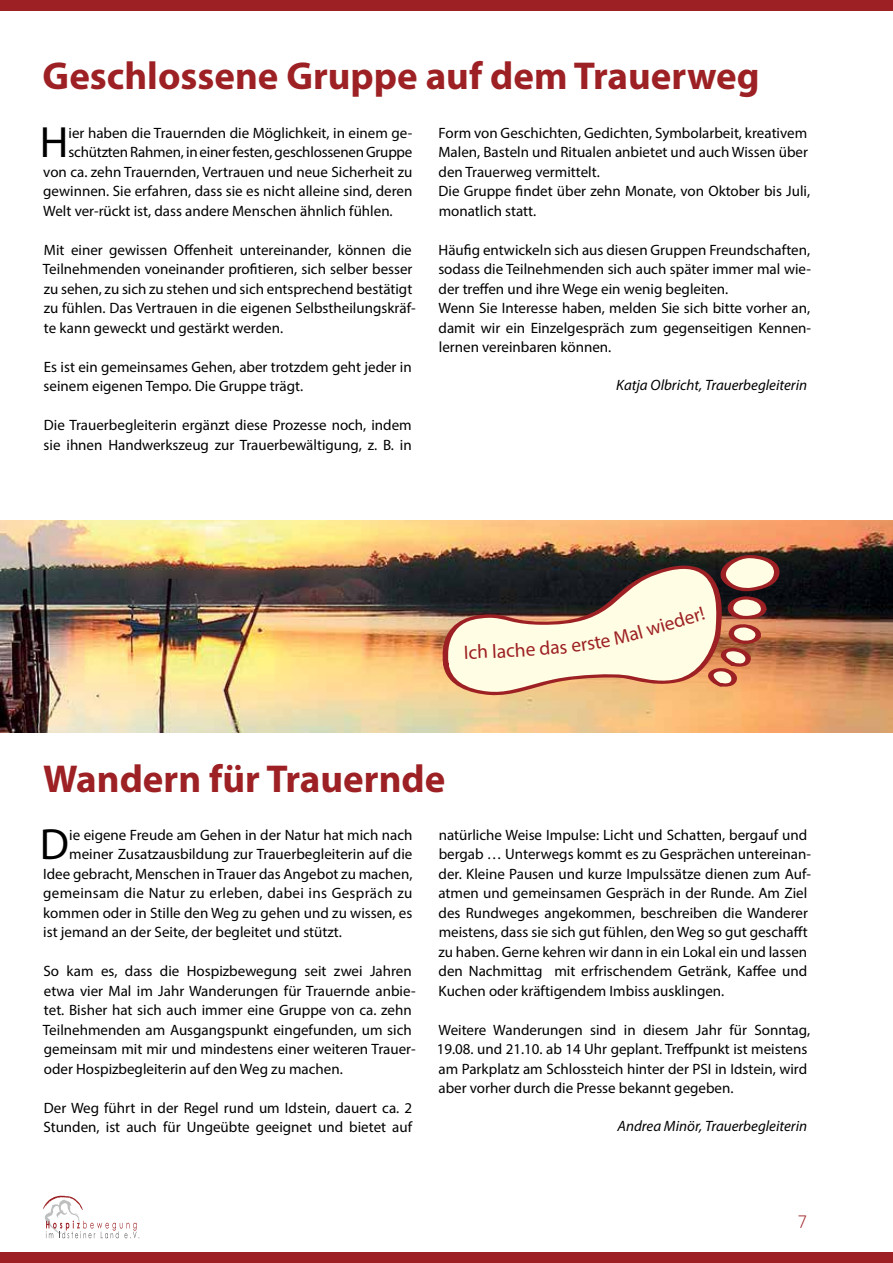
<style>
.page{position:relative;width:893px;height:1263px;background:#fff}
.page>*{position:absolute;margin:0;border:0;box-sizing:border-box;transform-origin:0 0}
.t1{font:43.95px "Myriad Pro";color:#000}
.t2{font:700 39px "Myriad Pro";color:#9d2124}
.t3{font:19.5px "Myriad Pro";color:#9d2124}
.t4{font:18px "Quicksand";color:#9d2124}
.t5{font:15px/19.5px "Myriad Pro";color:#000}
.t6{font:italic 15px "Myriad Pro";color:#000}
.t7{font:15px "Myriad Pro";letter-spacing:.02em;color:#000}
</style>
<div class="page">
<div style="left:0;top:1252px;width:893px;height:11px;background:#9d2124"></div>
<div style="left:0;top:0;width:893px;height:11px;background:#9d2124"></div>
<svg style="left:43px;top:1196px;width:97px;height:42px"></svg>
<img style="left:0;top:520px;width:893px;height:213px">
<img style="left:303px;top:534px;width:478px;height:163px">
<h2 class="t2" style="left:43px;top:51px;width:718px">Geschlossene Gruppe auf dem Trauerweg</h2>
<h1 class="t1" style="left:40px;top:115px;width:30px">H</h1>
<p class="t5" style="left:69px;top:123px;width:345px">ier haben die Trauernden die Möglichkeit, in einem ge-</p>
<p class="t5" style="left:69px;top:142px;width:345px">schützten Rahmen, in einer festen, geschlossenen Gruppe</p>
<p class="t5" style="left:43px;top:162px;width:371px">von ca. zehn Trauernden, Vertrauen und neue Sicherheit zu</p>
<p class="t5" style="left:43px;top:181px;width:371px">gewinnen. Sie erfahren, dass sie es nicht alleine sind, deren</p>
<p class="t5" style="left:43px;top:201px;width:351px">Welt ver-rückt ist, dass andere Menschen ähnlich fühlen.</p>
<p class="t5" style="left:43px;top:240px;width:374px">Mit einer gewissen Offenheit untereinander, können die Teilnehmenden voneinander profitieren, sich selber besser zu sehen, zu sich zu stehen und sich entsprechend bestätigt zu fühlen. Das Vertrauen in die eigenen Selbstheilungskräf&shy;te kann geweckt und gestärkt werden.</p>
<p class="t5" style="left:44px;top:357px;width:370px">Es ist ein gemeinsames Gehen, aber trotzdem geht jeder in seinem eigenen Tempo. Die Gruppe trägt.</p>
<p class="t5" style="left:44px;top:415px;width:370px">Die Trauerbegleiterin ergänzt diese Prozesse noch, indem sie ihnen Handwerkszeug zur Trauerbewältigung, z. B. in</p>
<p class="t5" style="left:438px;top:123px;width:373px">Form von Geschichten, Gedichten, Symbolarbeit, kreativem Malen, Basteln und Ritualen anbietet und auch Wissen über den Trauerweg vermittelt.<br>Die Gruppe findet über zehn Monate, von Oktober bis Juli, monatlich statt.</p>
<p class="t5" style="left:438px;top:240px;width:374px">Häufig entwickeln sich aus diesen Gruppen Freundschaften, sodass die Teilnehmenden sich auch später immer mal wie&shy;der treffen und ihre Wege ein wenig begleiten.<br>Wenn Sie Interesse haben, melden Sie sich bitte vorher an, damit wir ein Einzelgespräch zum gegenseitigen Kennen&shy;lernen vereinbaren können.</p>
<p class="t6" style="left:616px;top:375px;width:192px">Katja Olbricht, Trauerbegleiterin</p>
<h3 class="t3" style="left:492px;top:639px;width:35px;rotate:-3deg">lach</h3>
<h3 class="t3" style="left:657px;top:615px;width:47px;rotate:-17deg">ieder!</h3>
<h2 class="t2" style="left:43px;top:754px;width:404px">Wandern für Trauernde</h2>
<h1 class="t1" style="left:40px;top:817px;width:31px">D</h1>
<p class="t5" style="left:69px;top:825px;width:345px">ie eigene Freude am Gehen in der Natur hat mich nach</p>
<p class="t5" style="left:69px;top:844px;width:345px">meiner Zusatzausbildung zur Trauerbegleiterin auf die</p>
<p class="t5" style="left:43px;top:864px;width:371px">Idee gebracht, Menschen in Trauer das Angebot zu machen,</p>
<p class="t7" style="left:43px;top:884px;width:371px">gemeinsam die Natur zu erleben, dabei ins Gespräch zu</p>
<p class="t5" style="left:43px;top:903px;width:371px">kommen oder in Stille den Weg zu gehen und zu wissen, es</p>
<p class="t5" style="left:43px;top:922px;width:300px">ist jemand an der Seite, der begleitet und stützt.</p>
<p class="t5" style="left:43px;top:961px;width:374px">So kam es, dass die Hospizbewegung seit zwei Jahren etwa vier Mal im Jahr Wanderungen für Trauernde anbie&shy;tet. Bisher hat sich auch immer eine Gruppe von ca. zehn Teilnehmenden am Ausgangspunkt eingefunden, um sich gemeinsam mit mir und mindestens einer weiteren Trauer&shy;oder Hospizbegleiterin auf den Weg zu machen.</p>
<p class="t5" style="left:43px;top:1098px;width:370px">Der Weg führt in der Regel rund um Idstein, dauert ca. 2<br>Stunden, ist auch für Ungeübte geeignet und bietet auf</p>
<p class="t5" style="left:438px;top:825px;width:374px">natürliche Weise Impulse: Licht und Schatten, bergauf und bergab … Unterwegs kommt es zu Gesprächen untereinan&shy;der. Kleine Pausen und kurze Impulssätze dienen zum Auf&shy;atmen und gemeinsamen Gespräch in der Runde. Am Ziel des Rundweges angekommen, beschreiben die Wanderer meistens, dass sie sich gut fühlen, den Weg so gut geschafft zu haben. Gerne kehren wir dann in ein Lokal ein und lassen den Nachmittag mit erfrischendem Getränk, Kaffee und Kuchen oder kräftigendem Imbiss ausklingen.</p>
<p class="t5" style="left:437px;top:1020px;width:375px">Weitere Wanderungen sind in diesem Jahr für Sonntag, 19.08. und 21.10. ab 14 Uhr geplant. Treffpunkt ist meistens am Parkplatz am Schlossteich hinter der PSI in Idstein, wird aber vorher durch die Presse bekannt gegeben.</p>
<p class="t6" style="left:617px;top:1116px;width:191px">Andrea Minör, Trauerbegleiterin</p>
<p class="t4" style="left:797px;top:1212px;width:12px">7</p>
</div>
